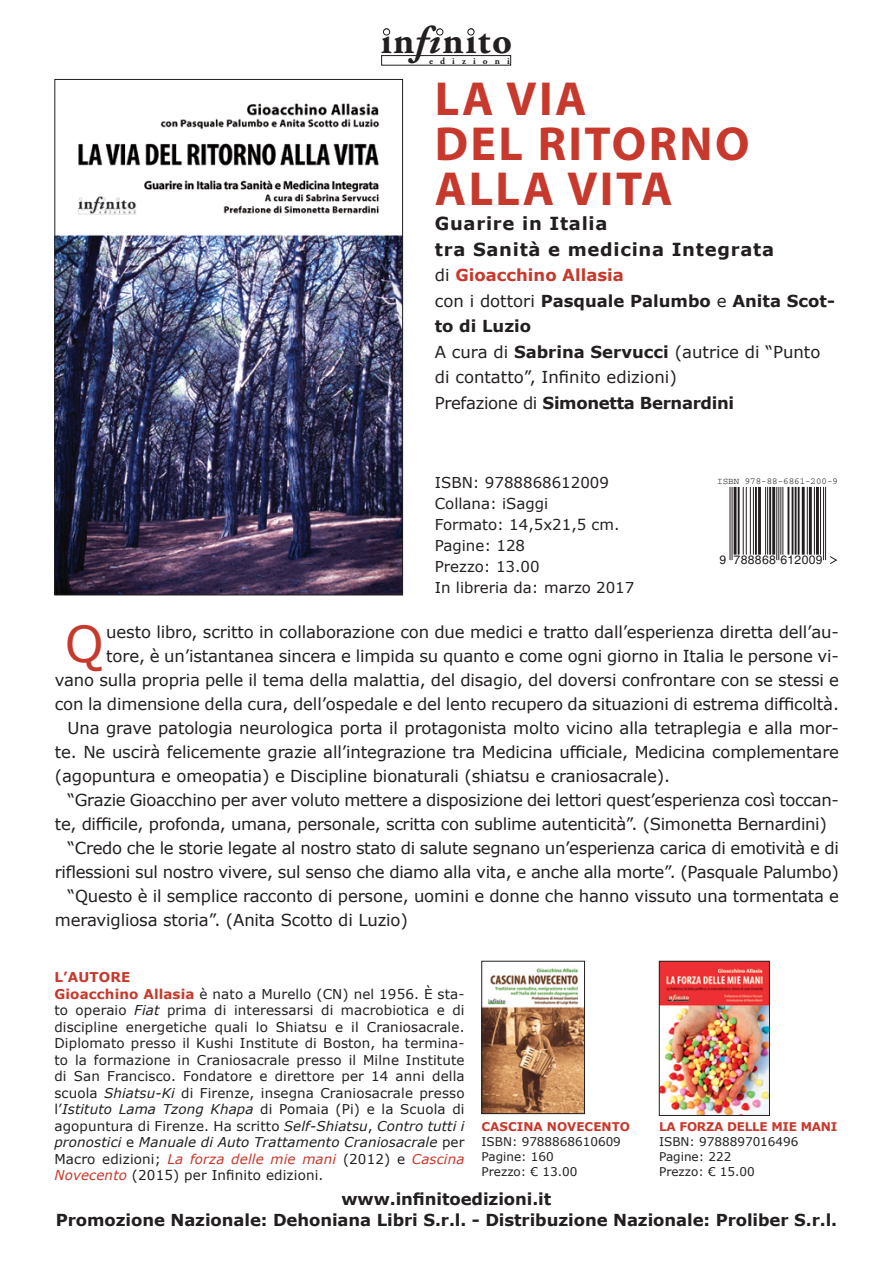
<style>
.page{position:relative;width:893px;height:1263px;background:#fff}
.page>*{position:absolute;margin:0;border:0;box-sizing:border-box;transform-origin:0 0}
.t1{font:49.5px "Verdana";color:#c7392c}
.t2{font:700 48px/45px "Myriad Pro";letter-spacing:.05em;color:#c7392c}
.t3{font:700 38.7px "Adobe Garamond Pro";letter-spacing:.04em;color:#231f20}
.t4{font:700 18px "Verdana";letter-spacing:.04em;color:#231f20}
.t5{font:16.5px/24px "Verdana";letter-spacing:-.01em;color:#231f20}
.t6{font:700 16.5px/25.5px "Verdana";letter-spacing:-.005em;color:#231f20}
.t7{font:700 16.5px "Verdana";color:#c7392c}
.t8{font:15px "Verdana";color:#231f20}
.t9{font:13.5px/16.5px "Verdana";letter-spacing:.01em;color:#231f20;text-align:justify}
.t10{font:700 13.5px "Verdana";letter-spacing:.01em;color:#c7392c}
.t11{font:12.15px "Helvetica";letter-spacing:.025em;color:#231f20}
.t12{font:12px "Verdana";color:#231f20}
.t13{font:700 12px "Verdana";letter-spacing:-.01em;color:#c7392c}
.t14{font:700 9.3px "Adobe Garamond Pro";letter-spacing:.765em;color:#231f20}
.t15{font:9.15px "Courier";color:#231f20}
.s1{font-style:italic}
.s2{font-weight:400;color:#231f20}
.s3{font-weight:400}
.s4{font-weight:700}
.s5{font-weight:700;color:#c7392c}
.s6{font-style:italic;color:#c7392c}
</style>
<div class="page">
<div style="left:381px;top:55px;width:130px;height:10px;border:1px solid #231f20"></div>
<svg style="left:437px;top:29px;width:6px;height:6px"></svg>
<svg style="left:468px;top:29px;width:6px;height:6px"></svg>
<div style="left:383px;top:29px;width:7px;height:6px;border:1px solid #231f20;border-radius:50%"></div>
<img style="left:56px;top:103px;width:345px;height:490px">
<img style="left:661px;top:963px;width:107px;height:151px">
<div style="left:659px;top:961px;width:111px;height:155px;border:1px solid #231f20"></div>
<hr style="left:732px;top:487px;width:1px;height:73px;background:#231f20">
<hr style="left:730px;top:487px;width:1px;height:73px;background:#231f20">
<hr style="left:734px;top:487px;width:2px;height:68px;background:#231f20">
<hr style="left:738px;top:487px;width:2px;height:68px;background:#231f20">
<hr style="left:753px;top:487px;width:1px;height:68px;background:#231f20">
<hr style="left:750px;top:487px;width:1px;height:68px;background:#231f20">
<hr style="left:746px;top:487px;width:1px;height:68px;background:#231f20">
<hr style="left:743px;top:487px;width:1px;height:68px;background:#231f20">
<hr style="left:755px;top:487px;width:2px;height:68px;background:#231f20">
<hr style="left:758px;top:487px;width:3px;height:68px;background:#231f20">
<hr style="left:767px;top:487px;width:1px;height:68px;background:#231f20">
<hr style="left:765px;top:487px;width:1px;height:68px;background:#231f20">
<hr style="left:769px;top:487px;width:2px;height:68px;background:#231f20">
<hr style="left:772px;top:487px;width:3px;height:68px;background:#231f20">
<hr style="left:782px;top:487px;width:1px;height:68px;background:#231f20">
<hr style="left:780px;top:487px;width:1px;height:68px;background:#231f20">
<hr style="left:778px;top:487px;width:1px;height:73px;background:#231f20">
<hr style="left:776px;top:487px;width:1px;height:73px;background:#231f20">
<hr style="left:798px;top:487px;width:2px;height:68px;background:#231f20">
<hr style="left:795px;top:487px;width:1px;height:68px;background:#231f20">
<hr style="left:792px;top:487px;width:1px;height:68px;background:#231f20">
<hr style="left:787px;top:487px;width:2px;height:68px;background:#231f20">
<hr style="left:802px;top:487px;width:3px;height:68px;background:#231f20">
<hr style="left:807px;top:487px;width:1px;height:68px;background:#231f20">
<hr style="left:809px;top:487px;width:3px;height:68px;background:#231f20">
<hr style="left:814px;top:487px;width:1px;height:68px;background:#231f20">
<hr style="left:816px;top:487px;width:3px;height:68px;background:#231f20">
<hr style="left:825px;top:487px;width:1px;height:73px;background:#231f20">
<hr style="left:823px;top:487px;width:1px;height:73px;background:#231f20">
<hr style="left:820px;top:487px;width:1px;height:68px;background:#231f20">
<svg style="left:830px;top:556px;width:7px;height:8px"></svg>
<img style="left:484px;top:968px;width:99px;height:144px">
<div style="left:482px;top:961px;width:103px;height:153px;border:1px solid #231f20"></div>
<p class="t3" style="left:381px;top:19px;width:133px">in<span class="s1">fi</span>nito</p>
<p class="t14" style="left:429px;top:55px;width:82px">edizioni</p>
<p class="t2" style="left:435px;top:74px;width:153px">LA VIA</p>
<p class="t2" style="left:435px;top:119px;width:316px">DEL RITORNO<br>ALLA VITA</p>
<p class="t4" style="left:435px;top:211px;width:174px">Guarire in Italia</p>
<p class="t4" style="left:435px;top:236px;width:341px">tra Sanità e medicina Integrata</p>
<p class="t7" style="left:435px;top:263px;width:191px"><span class="s2">di</span> Gioacchino Allasia</p>
<p class="t6" style="left:435px;top:288px;width:402px"><span class="s3">con i dottori</span> Pasquale Palumbo <span class="s3">e</span> Anita Scot&shy;to di Luzio</p>
<p class="t5" style="left:435px;top:339px;width:387px;line-height:25.5px">A cura di <span class="s4">Sabrina Servucci</span> (autrice di “Punto di contatto”, Infinito edizioni)</p>
<p class="t6" style="left:435px;top:390px;width:301px"><span class="s3">Prefazione di</span> Simonetta Bernardini</p>
<p class="t8" style="left:435px;top:472px;width:176px">ISBN: 9788868612009</p>
<p class="t8" style="left:435px;top:493px;width:115px">Collana: iSaggi</p>
<p class="t8" style="left:435px;top:514px;width:186px">Formato: 14,5x21,5 cm.</p>
<p class="t8" style="left:435px;top:535px;width:92px">Pagine: 128</p>
<p class="t8" style="left:435px;top:556px;width:106px">Prezzo: 13.00</p>
<p class="t8" style="left:435px;top:577px;width:201px">In libreria da: marzo 2017</p>
<p class="t15" style="left:717px;top:476px;width:122px">ISBN 978-88-6861-200-9</p>
<p class="t11" style="left:719px;top:553px;width:105px">9 788868 612009</p>
<p class="t1" style="left:65px;top:610px;width:40px">Q</p>
<p class="t5" style="left:55px;top:620px;width:786px;text-align:right">uesto libro, scritto in collaborazione con due medici e tratto dall’esperienza diretta dell’au-<br>tore, è un’istantanea sincera e limpida su quanto e come ogni giorno in Italia le persone vi-<br>vano sulla propria pelle il tema della malattia, del disagio, del doversi confrontare con se stessi e con la dimensione della cura, dell’ospedale e del lento recupero da situazioni di estrema difficoltà.</p>
<p class="t5" style="left:55px;top:716px;width:786px;text-align:justify;text-indent:13px">Una grave patologia neurologica porta il protagonista molto vicino alla tetraplegia e alla mor&shy;te. Ne uscirà felicemente grazie all’integrazione tra Medicina ufficiale, Medicina complementare (agopuntura e omeopatia) e Discipline bionaturali (shiatsu e craniosacrale).</p>
<p class="t5" style="left:55px;top:788px;width:786px;text-indent:13px">“Grazie Gioacchino per aver voluto mettere a disposizione dei lettori quest’esperienza così toccan&shy;te, difficile, profonda, umana, personale, scritta con sublime autenticità”. (Simonetta Bernardini)</p>
<p class="t5" style="left:55px;top:836px;width:786px;text-align:right">“Credo che le storie legate al nostro stato di salute segnano un’esperienza carica di emotività e di riflessioni sul nostro vivere, sul senso che diamo alla vita, e anche alla morte”. (Pasquale Palumbo)</p>
<p class="t5" style="left:55px;top:884px;width:786px;text-indent:13px">“Questo è il semplice racconto di persone, uomini e donne che hanno vissuto una tormentata e meravigliosa storia”. (Anita Scotto di Luzio)</p>
<p class="t10" style="left:54px;top:967px;width:77px">L’AUTORE</p>
<p class="t9" style="left:54px;top:985px;width:412px"><span class="s5">Gioacchino Allasia</span> è nato a Murello (CN) nel 1956. È sta&shy;to operaio <span class="s1">Fiat</span> prima di interessarsi di macrobiotica e di discipline energetiche quali lo Shiatsu e il Craniosacrale.<br>Diplomato presso il Kushi Institute di Boston, ha termina&shy;to la formazione in Craniosacrale presso il Milne Institute di San Francisco. Fondatore e direttore per 14 anni della scuola <span class="s1">Shiatsu-Ki</span> di Firenze, insegna Craniosacrale presso l’<span class="s1">Istituto Lama Tzong Khapa</span> di Pomaia (Pi) e la Scuola di agopuntura di Firenze. Ha scritto <span class="s1">Self-Shiatsu</span>, <span class="s1">Contro tutti i pronostici</span> e <span class="s1">Manuale di Auto Trattamento Craniosacrale</span> per Macro edizioni; <span class="s6">La forza delle mie mani</span> (2012) e <span class="s6">Cascina Novecento</span> (2015) per Infinito edizioni.</p>
<p class="t13" style="left:482px;top:1118px;width:150px">CASCINA NOVECENTO</p>
<p class="t12" style="left:482px;top:1133px;width:141px">ISBN: 9788868610609</p>
<p class="t12" style="left:482px;top:1148px;width:74px">Pagine: 160</p>
<p class="t12" style="left:482px;top:1163px;width:97px">Prezzo: € 13.00</p>
<p class="t13" style="left:659px;top:1118px;width:180px">LA FORZA DELLE MIE MANI</p>
<p class="t12" style="left:659px;top:1133px;width:141px">ISBN: 9788897016496</p>
<p class="t12" style="left:659px;top:1148px;width:74px">Pagine: 222</p>
<p class="t12" style="left:659px;top:1163px;width:97px">Prezzo: € 15.00</p>
<p class="t6" style="left:342px;top:1186px;width:211px">www.infinitoedizioni.it</p>
<p class="t6" style="left:56px;top:1207px;width:783px">Promozione Nazionale: Dehoniana Libri S.r.l. - Distribuzione Nazionale: Proliber S.r.l.</p>
</div>
